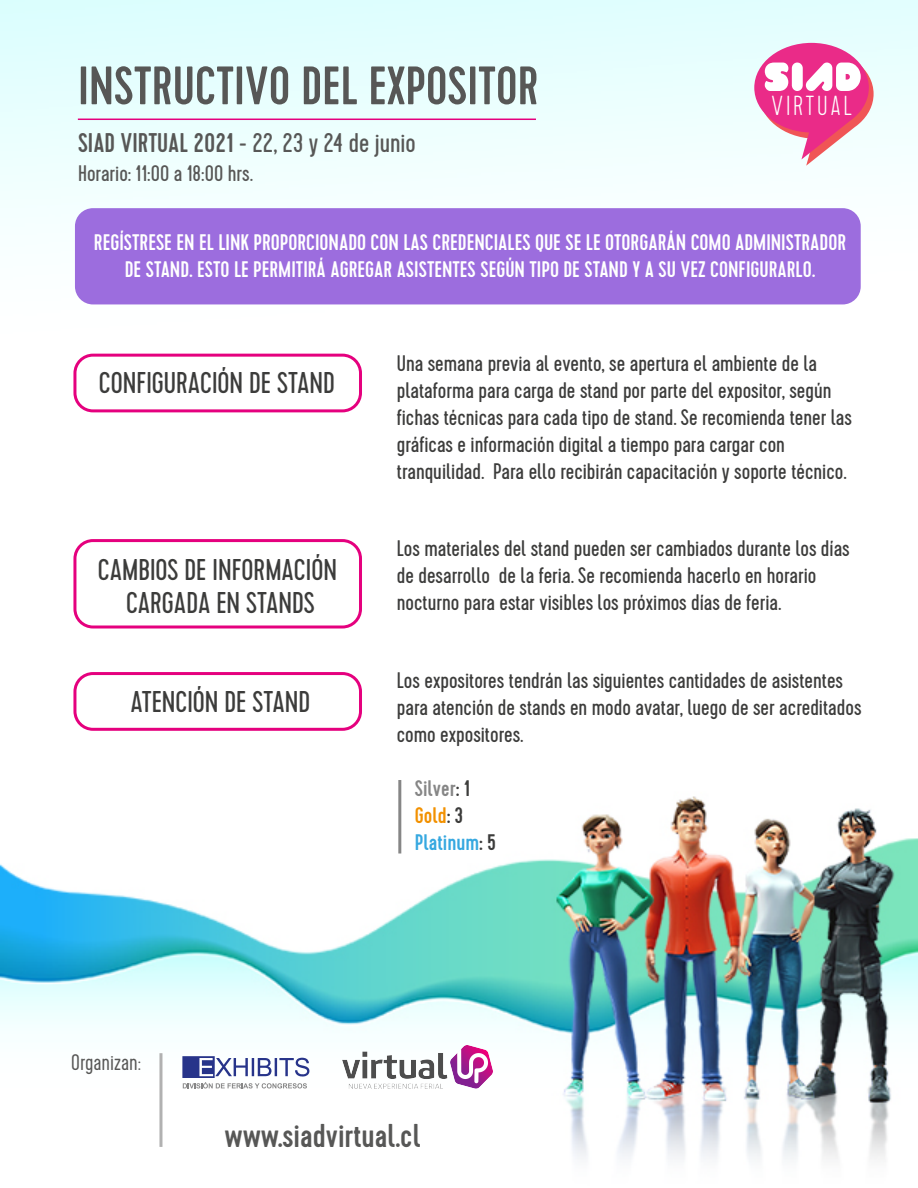
<style>
.page{position:relative;width:918px;height:1188px;background:#fff}
.page>*{position:absolute;margin:0;border:0;box-sizing:border-box;transform-origin:0 0}
.t1{font:500 54px "Cervo";color:#575756}
.t2{font:500 33px "Cervo";color:#575756}
.t3{font:30px/33px "Cervo";color:#3c3c3b;text-align:center}
.t4{font:100 27.6px "Cervo";letter-spacing:.1em;color:#fff;scale:.94 1}
.t5{font:27px "Cervo";color:#575756}
.t6{font:22.5px/27px "Cervo";color:#3c3c3b}
.t7{font:500 22.5px/27px "Cervo";color:#fff;text-align:center}
.t8{font:500 22.5px/27px "Cervo";color:#36a8e0}
.t9{font:22.5px "Cervo";color:#575756}
.t10{font:300 22.5px "Cervo";color:#575756}
.s1{font-weight:500}
.s2{color:#868686}
.s3{color:#3c3c3b}
.s4{color:#f29100}
</style>
<div class="page">
<img style="left:0;top:0;width:918px;height:1160px">
<div style="left:75px;top:208px;width:786px;height:96px;background:#9c6dde;border-radius:18px"></div>
<svg style="left:754px;top:43px;width:120px;height:123px"></svg>
<div style="left:73px;top:354px;width:289px;height:58px;border:3px solid #e5007e;border-radius:18px"></div>
<div style="left:73px;top:672px;width:289px;height:59px;border:3px solid #e5007e;border-radius:18px"></div>
<div style="left:73px;top:539px;width:289px;height:89px;border:3px solid #e5007e;border-radius:18px"></div>
<hr style="left:78px;top:119px;width:458px;height:1px;background:#e5007e">
<hr style="left:398px;top:780px;width:3px;height:74px;background:#868686">
<hr style="left:159px;top:1053px;width:3px;height:94px;background:#b1b1b1">
<svg style="left:182px;top:1056px;width:128px;height:32px"></svg>
<img style="left:343px;top:1045px;width:150px;height:43px">
<h1 class="t1" style="left:78px;top:54px;width:462px">INSTRUCTIVO DEL EXPOSITOR</h1>
<p class="t5" style="left:78px;top:127px;width:339px"><span class="s1">SIAD VIRTUAL 2021</span> - 22, 23 y 24 de junio</p>
<p class="t9" style="left:78px;top:160px;width:176px">Horario: 11:00 a 18:00 hrs.</p>
<p class="t4" style="left:771px;top:90px;width:87px">VIRTUAL</p>
<p class="t7" style="left:94px;top:229px;width:754px">REGÍSTRESE EN EL LINK PROPORCIONADO CON LAS CREDENCIALES QUE SE LE OTORGARÁN COMO ADMINISTRADOR<br>DE STAND. ESTO LE PERMITIRÁ AGREGAR ASISTENTES SEGÚN TIPO DE STAND Y A SU VEZ CONFIGURARLO.</p>
<h3 class="t3" style="left:99px;top:368px;width:237px">CONFIGURACIÓN DE STAND</h3>
<h3 class="t3" style="left:98px;top:554px;width:241px">CAMBIOS DE INFORMACIÓN<br>CARGADA EN STANDS</h3>
<h3 class="t3" style="left:130px;top:686px;width:181px">ATENCIÓN DE STAND</h3>
<p class="t6" style="left:397px;top:350px;width:457px">Una semana previa al evento, se apertura el ambiente de la plataforma para carga de stand por parte del expositor, según fichas técnicas para cada tipo de stand. Se recomienda tener las gráficas e información digital a tiempo para cargar con tranquilidad. Para ello recibirán capacitación y soporte técnico.</p>
<p class="t6" style="left:397px;top:535px;width:454px">Los materiales del stand pueden ser cambiados durante los días de desarrollo de la feria. Se recomienda hacerlo en horario nocturno para estar visibles los próximos días de feria.</p>
<p class="t6" style="left:397px;top:668px;width:466px">Los expositores tendrán las siguientes cantidades de asistentes para atención de stands en modo avatar, luego de ser acreditados como expositores.</p>
<p class="t8" style="left:415px;top:775px;width:83px"><span class="s2">Silver</span><span class="s3">: 1<br></span><span class="s4">Gold</span><span class="s3">: 3<br></span>Platinum<span class="s3">: 5</span></p>
<p class="t10" style="left:71px;top:1049px;width:71px">Organizan:</p>
<h2 class="t2" style="left:224px;top:1116px;width:198px">www.siadvirtual.cl</h2>
</div>
